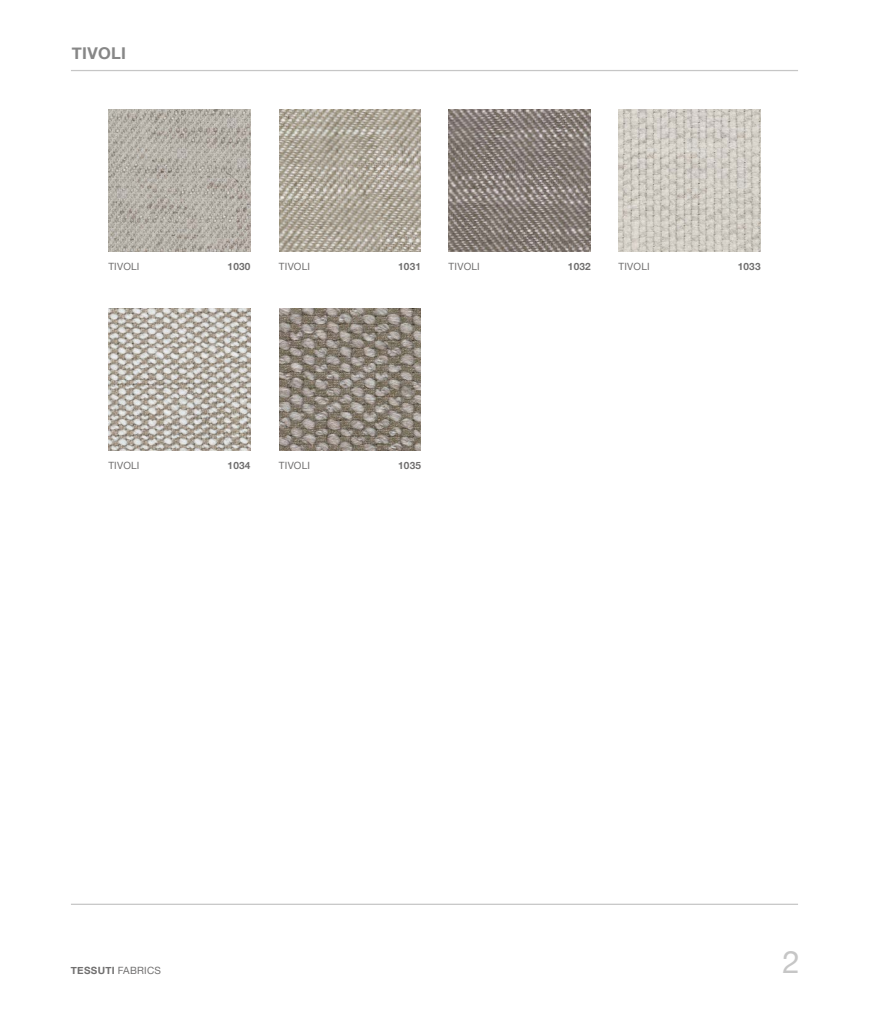
<style>
.page{position:relative;width:869px;height:1010px;background:#fff}
.page>*{position:absolute;margin:0;border:0;box-sizing:border-box;transform-origin:0 0}
.t1{font:31.25px "Helvetica Neue";color:#c6c6c6}
.t2{font:700 16.25px "Helvetica Neue";letter-spacing:.02em;color:#878787}
.t3{font:700 10px "Helvetica Neue";letter-spacing:.02em;color:#706f6f}
.t4{font:10px "Helvetica Neue";letter-spacing:.02em;color:#706f6f}
.s1{font-weight:400}
</style>
<div class="page">
<hr style="left:71px;top:904px;width:726px;height:1px;background:#c6c6c6">
<hr style="left:71px;top:70px;width:726px;height:1px;background:#c6c6c6">
<img style="left:108px;top:110px;width:142px;height:142px">
<img style="left:108px;top:309px;width:142px;height:142px">
<img style="left:279px;top:110px;width:142px;height:142px">
<img style="left:279px;top:309px;width:142px;height:142px">
<img style="left:448px;top:110px;width:142px;height:142px">
<img style="left:618px;top:110px;width:142px;height:142px">
<h2 class="t2" style="left:72px;top:43px;width:56px">TIVOLI</h2>
<p class="t4" style="left:108px;top:259px;width:33px">TIVOLI</p>
<p class="t3" style="left:567px;top:261px;width:24px">1032</p>
<p class="t3" style="left:737px;top:261px;width:24px">1033</p>
<p class="t4" style="left:279px;top:259px;width:33px">TIVOLI</p>
<p class="t4" style="left:448px;top:259px;width:33px">TIVOLI</p>
<p class="t4" style="left:618px;top:259px;width:33px">TIVOLI</p>
<p class="t3" style="left:227px;top:261px;width:24px">1030</p>
<p class="t3" style="left:398px;top:261px;width:24px">1031</p>
<p class="t4" style="left:108px;top:458px;width:33px">TIVOLI</p>
<p class="t3" style="left:227px;top:460px;width:24px">1034</p>
<p class="t4" style="left:279px;top:458px;width:33px">TIVOLI</p>
<p class="t3" style="left:398px;top:460px;width:24px">1035</p>
<p class="t3" style="left:71px;top:964px;width:91px">TESSUTI <span class="s1">FABRICS</span></p>
<h1 class="t1" style="left:782px;top:939px;width:19px">2</h1>
</div>
